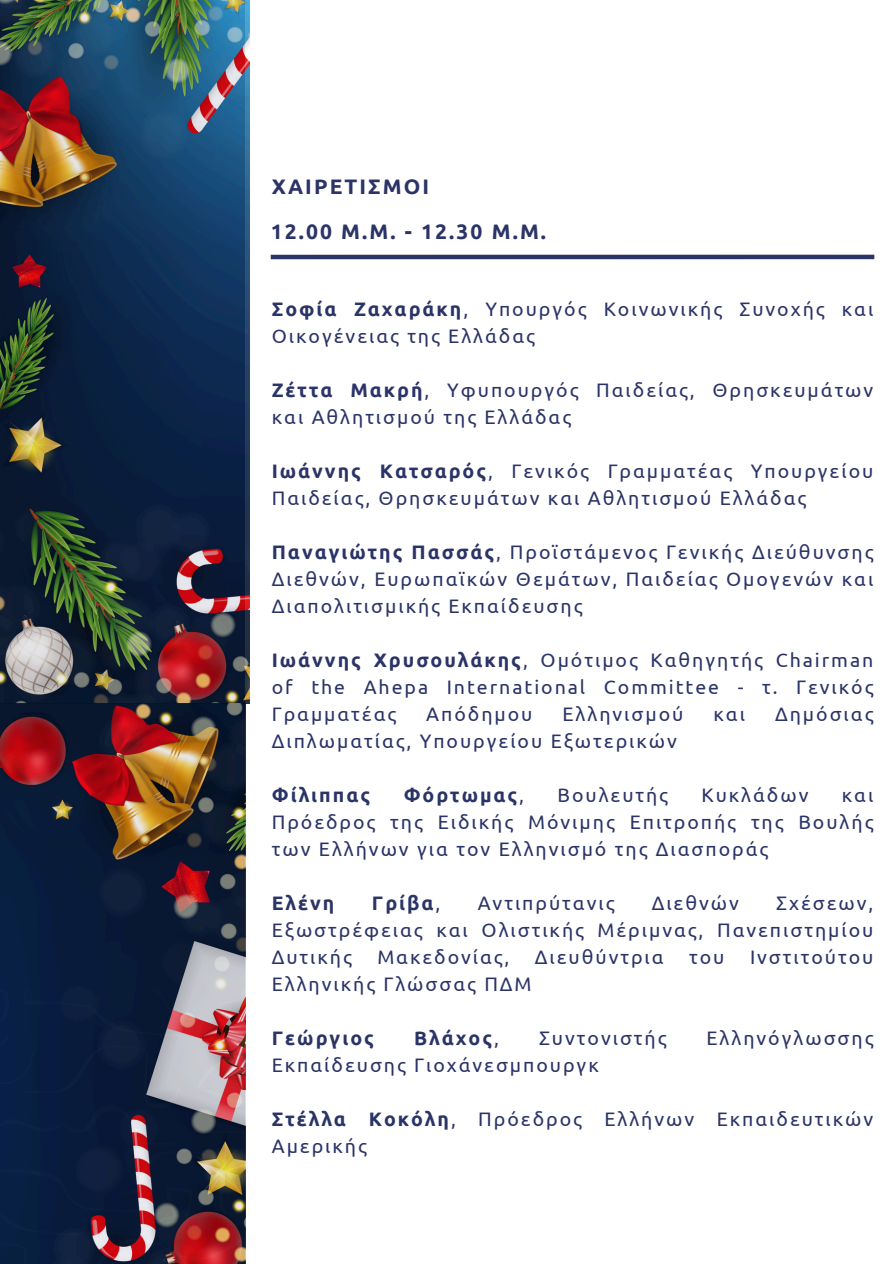
<style>
.page{position:relative;width:894px;height:1264px;background:#fff}
.page>*{position:absolute;margin:0;border:0;box-sizing:border-box;transform-origin:0 0}
.t1{font:700 21px "Ubuntu";letter-spacing:.1em;color:#2b3467}
.t2{font:19.5px/27px "Ubuntu";letter-spacing:.1em;color:#2b3467}
.t3{font:700 19.5px "Ubuntu";letter-spacing:.1em;color:#2b3467}
.s1{font-weight:700}
.s2{font-weight:400}
</style>
<div class="page">
<img style="left:0;top:0;width:250px;height:703px">
<img style="left:0;top:703px;width:245px;height:560px">
<hr style="left:271px;top:255px;width:603px;height:4px;background:#2b3467">
<p class="t1" style="left:272px;top:175px;width:159px">ΧΑΙΡΕΤΙΣΜΟΙ</p>
<p class="t1" style="left:271px;top:219px;width:277px">12.00 Μ.Μ. - 12.30 Μ.Μ.</p>
<p class="t2" style="left:272px;top:295px;width:603px"><span class="s1">Σοφία Ζαχαράκη</span>, Υπουργός Κοινωνικής Συνοχής και<br>Οικογένειας της Ελλάδας</p>
<p class="t2" style="left:272px;top:376px;width:603px"><span class="s1">Ζέττα Μακρή</span>, Υφυπουργός Παιδείας, Θρησκευμάτων και Αθλητισμού της Ελλάδας</p>
<h1 class="t2" style="left:272px;top:457px;width:603px"><span class="s1">Ιωάννης Κατσαρός</span>, Γενικός Γραμματέας Υπουργείου<br>Παιδείας, Θρησκευμάτων και Αθλητισμού Ελλάδας</h1>
<p class="t2" style="left:272px;top:538px;width:603px;text-align:justify"><span class="s1">Παναγιώτης Πασσάς</span>, Προϊστάμενος Γενικής Διεύθυνσης Διεθνών, Ευρωπαϊκών Θεμάτων, Παιδείας Ομογενών και Διαπολιτισμικής Εκπαίδευσης</p>
<p class="t2" style="left:272px;top:646px;width:603px;text-align:justify"><span class="s1">Ιωάννης Χρυσουλάκης</span>, Ομότιμος Καθηγητής Chairman of the Ahepa International Committee - τ. Γενικός Γραμματέας</p>
<p class="t2" style="left:426px;top:700px;width:108px">Απόδημου</p>
<p class="t2" style="left:562px;top:700px;width:122px">Ελληνισμού</p>
<p class="t2" style="left:713px;top:700px;width:33px">και</p>
<p class="t2" style="left:775px;top:700px;width:100px">Δημόσιας</p>
<p class="t2" style="left:272px;top:727px;width:406px">Διπλωματίας, Υπουργείου Εξωτερικών</p>
<p class="t3" style="left:272px;top:783px;width:100px">Φίλιππας</p>
<p class="t3" style="left:403px;top:783px;width:122px">Φόρτωμας<span class="s2">,</span></p>
<p class="t2" style="left:557px;top:781px;width:112px">Βουλευτής</p>
<p class="t2" style="left:701px;top:781px;width:108px">Κυκλάδων</p>
<p class="t2" style="left:272px;top:781px;width:603px;text-align:justify;text-indent:570px">και Πρόεδρος της Ειδικής Μόνιμης Επιτροπής της Βουλής των Ελλήνων για τον Ελληνισμό της Διασποράς</p>
<p class="t3" style="left:272px;top:891px;width:64px">Ελένη</p>
<p class="t3" style="left:372px;top:891px;width:70px">Γρίβα<span class="s2">,</span></p>
<p class="t2" style="left:477px;top:889px;width:138px">Αντιπρύτανις</p>
<p class="t2" style="left:651px;top:889px;width:89px">Διεθνών</p>
<p class="t2" style="left:272px;top:889px;width:603px;text-align:justify;text-indent:504px">Σχέσεων, Εξωστρέφειας και Ολιστικής Μέριμνας, Πανεπιστημίου Δυτικής</p>
<p class="t2" style="left:377px;top:943px;width:134px">Μακεδονίας,</p>
<p class="t2" style="left:534px;top:943px;width:130px">Διευθύντρια</p>
<p class="t2" style="left:689px;top:943px;width:37px">του</p>
<p class="t2" style="left:749px;top:943px;width:125px">Ινστιτούτου</p>
<p class="t2" style="left:272px;top:970px;width:261px">Ελληνικής Γλώσσας ΠΔΜ</p>
<p class="t3" style="left:272px;top:1026px;width:104px">Γεώργιος</p>
<p class="t3" style="left:414px;top:1026px;width:86px">Βλάχος<span class="s2">,</span></p>
<p class="t2" style="left:539px;top:1024px;width:129px">Συντονιστής</p>
<p class="t2" style="left:706px;top:1024px;width:168px">Ελληνόγλωσσης</p>
<p class="t2" style="left:272px;top:1051px;width:328px">Εκπαίδευσης Γιοχάνεσμπουργκ</p>
<p class="t2" style="left:272px;top:1105px;width:603px"><span class="s1">Στέλλα Κοκόλη</span>, Πρόεδρος Ελλήνων Εκπαιδευτικών<br>Αμερικής</p>
</div>
